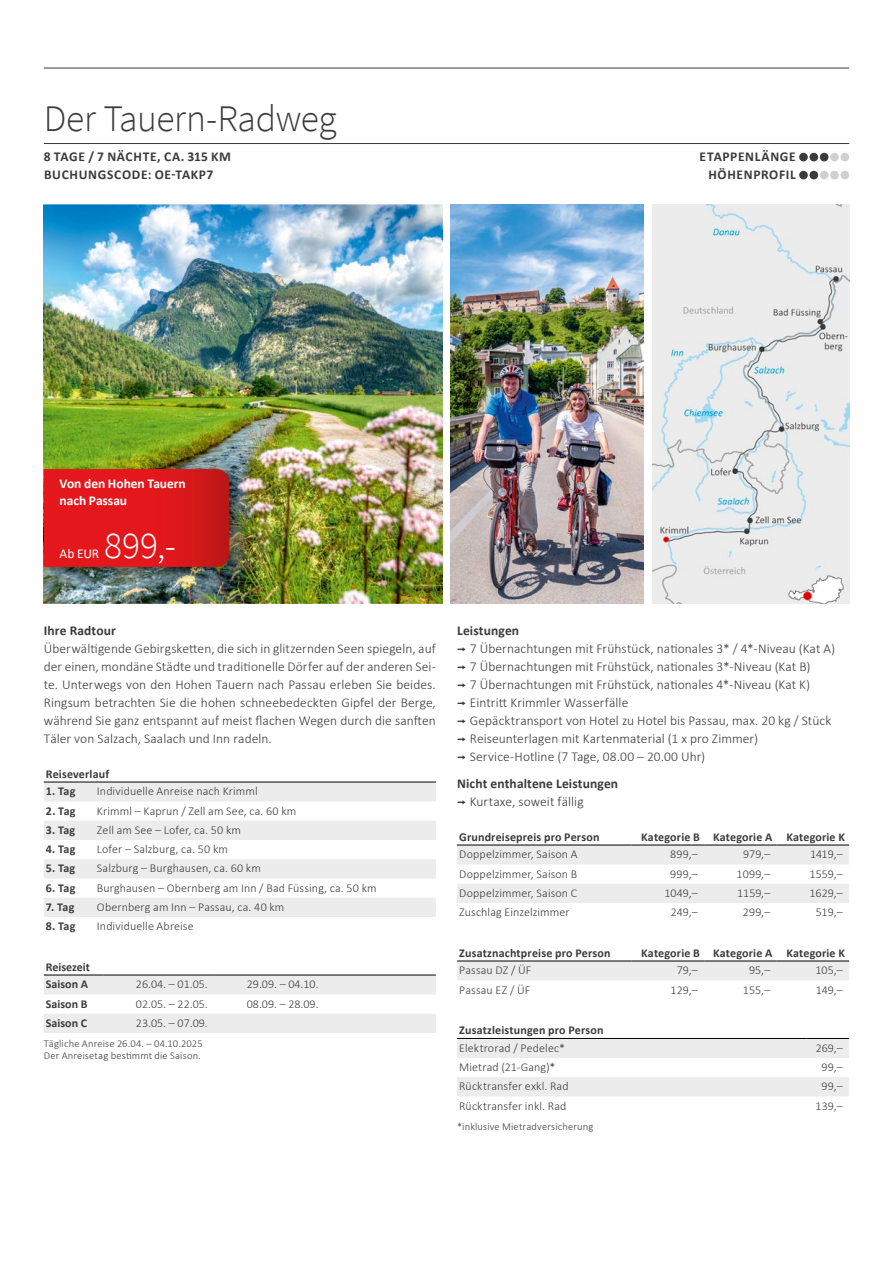
<style>
.page{position:relative;width:893px;height:1263px;background:#fff}
.page>*{position:absolute;margin:0;border:0;box-sizing:border-box;transform-origin:0 0}
.t1{font:300 37.5px "Source Sans Pro";letter-spacing:-.01em;color:#3b3b3a}
.t2{font:300 37.5px "Source Sans Pro";color:#fff}
.t3{font:300 13.5px/18px "Calibri";letter-spacing:.005em;color:#3b3b3a;text-align:justify}
.t4{font:700 13.5px/18px "Calibri";letter-spacing:.04em;color:#3b3b3a}
.t5{font:700 13.5px/18px "Calibri";letter-spacing:.01em;color:#3b3b3a}
.t6{font:700 13.5px/17.2px "Calibri";letter-spacing:-.005em;color:#fff}
.t7{font:13.5px "Calibri";color:#fff}
.t8{font:300 12px "Calibri";letter-spacing:.01em;color:#3b3b3a}
.t9{font:700 12px/17.7px "Calibri";letter-spacing:.015em;color:#3b3b3a}
.t10{font:300 10.5px/12px "Calibri";letter-spacing:.015em;color:#3b3b3a}
.s1{font-weight:700}
.s2{font-family:"Interstate";font-weight:400}
.s3{font-weight:300}
</style>
<div class="page">
<img style="left:44px;top:204px;width:398px;height:400px">
<img style="left:451px;top:204px;width:193px;height:400px">
<img style="left:652px;top:204px;width:197px;height:400px">
<div style="left:40px;top:463px;width:204px;height:116px;background:#000;opacity:.45"></div>
<svg style="left:44px;top:469px;width:185px;height:98px;background:#dc171b"></svg>
<hr style="left:44px;top:143px;width:805px;height:1px;background:#3b3b3a">
<hr style="left:44px;top:68px;width:805px;height:1px;background:#3b3b3a">
<div style="left:799px;top:153px;width:9px;height:8px;background:#3b3b3a;border-radius:50%"></div>
<div style="left:809px;top:153px;width:9px;height:8px;background:#3b3b3a;border-radius:50%"></div>
<div style="left:820px;top:153px;width:8px;height:8px;background:#3b3b3a;border-radius:50%"></div>
<div style="left:830px;top:153px;width:9px;height:8px;background:#cfd0d0;border-radius:50%"></div>
<div style="left:840px;top:153px;width:9px;height:8px;background:#cfd0d0;border-radius:50%"></div>
<div style="left:799px;top:171px;width:9px;height:8px;background:#3b3b3a;border-radius:50%"></div>
<div style="left:809px;top:171px;width:9px;height:8px;background:#3b3b3a;border-radius:50%"></div>
<div style="left:820px;top:171px;width:8px;height:8px;background:#cfd0d0;border-radius:50%"></div>
<div style="left:830px;top:171px;width:9px;height:8px;background:#cfd0d0;border-radius:50%"></div>
<div style="left:840px;top:171px;width:9px;height:8px;background:#cfd0d0;border-radius:50%"></div>
<svg style="left:44px;top:783px;width:392px;height:134px;fill:#ececed"></svg>
<hr style="left:44px;top:782px;width:51px;height:1px;background:#000">
<hr style="left:95px;top:782px;width:341px;height:1px;background:#000">
<svg style="left:44px;top:976px;width:392px;height:57px"></svg>
<hr style="left:44px;top:975px;width:59px;height:1px;background:#000">
<hr style="left:103px;top:975px;width:111px;height:1px;background:#000">
<hr style="left:214px;top:975px;width:111px;height:1px;background:#000">
<hr style="left:325px;top:975px;width:111px;height:1px;background:#000">
<svg style="left:457px;top:846px;width:392px;height:57px"></svg>
<hr style="left:457px;top:845px;width:175px;height:1px;background:#000">
<hr style="left:632px;top:845px;width:72px;height:1px;background:#000">
<hr style="left:704px;top:845px;width:73px;height:1px;background:#000">
<hr style="left:777px;top:845px;width:72px;height:1px;background:#000">
<div style="left:457px;top:962px;width:392px;height:18px;background:#ececed"></div>
<hr style="left:457px;top:961px;width:175px;height:1px;background:#000">
<hr style="left:632px;top:961px;width:72px;height:1px;background:#000">
<hr style="left:704px;top:961px;width:73px;height:1px;background:#000">
<hr style="left:777px;top:961px;width:72px;height:1px;background:#000">
<svg style="left:457px;top:1039px;width:392px;height:57px"></svg>
<hr style="left:457px;top:1038px;width:349px;height:1px;background:#000">
<hr style="left:806px;top:1038px;width:43px;height:1px;background:#000">
<h1 class="t1" style="left:44px;top:96px;width:295px">Der Tauern-Radweg</h1>
<p class="t4" style="left:44px;top:147px;width:189px">8 TAGE / 7 NÄCHTE, CA. 315 KM<br>BUCHUNGSCODE: OE-TAKP7</p>
<p class="t4" style="left:700px;top:147px;width:98px;text-align:right">ETAPPENLÄNGE<br>HÖHENPROFIL</p>
<p class="t6" style="left:60px;top:474px;width:128px">Von den Hohen Tauern nach Passau</p>
<h1 class="t2" style="left:104px;top:522px;width:73px">899,-</h1>
<p class="t7" style="left:60px;top:544px;width:41px">Ab EUR</p>
<p class="t5" style="left:44px;top:621px;width:74px">Ihre Radtour</p>
<p class="t3" style="left:44px;top:640px;width:394px">Überwältigende Gebirgsketten, die sich in glitzernden Seen spiegeln, auf der einen, mondäne Städte und traditionelle Dörfer auf der anderen Sei&shy;te. Unterwegs von den Hohen Tauern nach Passau erleben Sie beides.<br>Ringsum betrachten Sie die hohen schneebedeckten Gipfel der Berge, während Sie ganz entspannt auf meist flachen Wegen durch die sanften Täler von Salzach, Saalach und Inn radeln.</p>
<p class="t9" style="left:46px;top:764px;width:65px">Reiseverlauf</p>
<p class="t9" style="left:46px;top:782px;width:31px">1. Tag</p>
<p class="t8" style="left:97px;top:784px;width:162px">Individuelle Anreise nach Krimml</p>
<p class="t9" style="left:46px;top:801px;width:31px">2. Tag</p>
<p class="t8" style="left:97px;top:803px;width:201px">Krimml – Kaprun / Zell am See, ca. 60 km</p>
<p class="t9" style="left:46px;top:821px;width:31px">3. Tag</p>
<p class="t8" style="left:97px;top:822px;width:146px">Zell am See – Lofer, ca. 50 km</p>
<p class="t9" style="left:46px;top:840px;width:31px">4. Tag</p>
<p class="t8" style="left:97px;top:842px;width:133px">Lofer – Salzburg, ca. 50 km</p>
<p class="t9" style="left:46px;top:859px;width:31px">5. Tag</p>
<p class="t8" style="left:97px;top:861px;width:165px">Salzburg – Burghausen, ca. 60 km</p>
<p class="t9" style="left:46px;top:878px;width:31px">6. Tag</p>
<p class="t8" style="left:97px;top:880px;width:281px">Burghausen – Obernberg am Inn / Bad Füssing, ca. 50 km</p>
<p class="t9" style="left:46px;top:898px;width:30px">7. Tag</p>
<p class="t8" style="left:97px;top:899px;width:189px">Obernberg am Inn – Passau, ca. 40 km</p>
<p class="t9" style="left:46px;top:917px;width:31px">8. Tag</p>
<p class="t8" style="left:97px;top:919px;width:98px">Individuelle Abreise</p>
<p class="t9" style="left:46px;top:957px;width:45px">Reisezeit<br>Saison A</p>
<p class="t8" style="left:136px;top:977px;width:73px">26.04. – 01.05.</p>
<p class="t8" style="left:247px;top:977px;width:73px">29.09. – 04.10.</p>
<p class="t9" style="left:46px;top:994px;width:43px">Saison B</p>
<p class="t8" style="left:136px;top:996px;width:73px">02.05. – 22.05.</p>
<p class="t8" style="left:247px;top:996px;width:73px">08.09. – 28.09.</p>
<p class="t9" style="left:46px;top:1014px;width:43px">Saison C</p>
<p class="t8" style="left:136px;top:1015px;width:73px">23.05. – 07.09.</p>
<p class="t10" style="left:44px;top:1038px;width:160px">Tägliche Anreise 26.04. – 04.10.2025<br>Der Anreisetag bestimmt die Saison.</p>
<p class="t3" style="left:457px;top:622px;width:379px;text-align:left"><span class="s1">Leistungen<br></span><span class="s2">¬</span> 7 Übernachtungen mit Frühstück, nationales 3* / 4*-Niveau (Kat A) <span class="s2">¬</span> 7 Übernachtungen mit Frühstück, nationales 3*-Niveau (Kat B)<br><span class="s2">¬</span> 7 Übernachtungen mit Frühstück, nationales 4*-Niveau (Kat K)<br><span class="s2">¬</span> Eintritt Krimmler Wasserfälle<br><span class="s2">¬</span> Gepäcktransport von Hotel zu Hotel bis Passau, max. 20 kg / Stück <span class="s2">¬</span> Reiseunterlagen mit Kartenmaterial (1 x pro Zimmer)<br><span class="s2">¬</span> Service-Hotline (7 Tage, 08.00 – 20.00 Uhr)</p>
<p class="t5" style="left:457px;top:774px;width:163px">Nicht enthaltene Leistungen <span class="s2">¬</span> <span class="s3">Kurtaxe, soweit fällig</span></p>
<p class="t9" style="left:459px;top:827px;width:142px">Grundreisepreis pro Person</p>
<p class="t9" style="left:641px;top:827px;width:205px">Kategorie B Kategorie A Kategorie K</p>
<p class="t8" style="left:459px;top:847px;width:120px">Doppelzimmer, Saison A</p>
<p class="t8" style="left:670px;top:847px;width:29px">899,–</p>
<p class="t8" style="left:743px;top:847px;width:29px">979,–</p>
<p class="t8" style="left:810px;top:847px;width:34px">1419,–</p>
<p class="t8" style="left:459px;top:866px;width:120px">Doppelzimmer, Saison B</p>
<p class="t8" style="left:670px;top:866px;width:29px">999,–</p>
<p class="t8" style="left:737px;top:866px;width:35px">1099,–</p>
<p class="t8" style="left:809px;top:866px;width:35px">1559,–</p>
<p class="t8" style="left:459px;top:885px;width:120px">Doppelzimmer, Saison C</p>
<p class="t8" style="left:664px;top:885px;width:35px">1049,–</p>
<p class="t8" style="left:737px;top:885px;width:35px">1159,–</p>
<p class="t8" style="left:810px;top:885px;width:35px">1629,–</p>
<p class="t8" style="left:459px;top:905px;width:112px">Zuschlag Einzelzimmer</p>
<p class="t8" style="left:671px;top:905px;width:28px">249,–</p>
<p class="t8" style="left:743px;top:905px;width:29px">299,–</p>
<p class="t8" style="left:816px;top:905px;width:28px">519,–</p>
<p class="t9" style="left:459px;top:943px;width:153px">Zusatznachtpreise pro Person</p>
<p class="t9" style="left:641px;top:943px;width:205px">Kategorie B Kategorie A Kategorie K</p>
<p class="t8" style="left:459px;top:963px;width:74px">Passau DZ / ÜF</p>
<p class="t8" style="left:677px;top:963px;width:23px">79,–</p>
<p class="t8" style="left:749px;top:963px;width:23px">95,–</p>
<p class="t8" style="left:815px;top:963px;width:29px">105,–</p>
<p class="t8" style="left:459px;top:982px;width:73px">Passau EZ / ÜF</p>
<p class="t8" style="left:670px;top:982px;width:29px">129,–</p>
<p class="t8" style="left:743px;top:982px;width:29px">155,–</p>
<p class="t8" style="left:816px;top:982px;width:28px">149,–</p>
<p class="t9" style="left:459px;top:1021px;width:146px">Zusatzleistungen pro Person</p>
<p class="t8" style="left:459px;top:1040px;width:107px">Elektrorad / Pedelec*</p>
<p class="t8" style="left:816px;top:1040px;width:29px">269,–</p>
<p class="t8" style="left:459px;top:1060px;width:98px">Mietrad (21-Gang)*</p>
<p class="t8" style="left:822px;top:1060px;width:23px">99,–</p>
<p class="t8" style="left:459px;top:1079px;width:111px">Rücktransfer exkl. Rad</p>
<p class="t8" style="left:822px;top:1079px;width:23px">99,–</p>
<p class="t8" style="left:459px;top:1098px;width:109px">Rücktransfer inkl. Rad</p>
<p class="t8" style="left:815px;top:1098px;width:29px">139,–</p>
<p class="t10" style="left:457px;top:1120px;width:138px">*inklusive Mietradversicherung</p>
</div>
